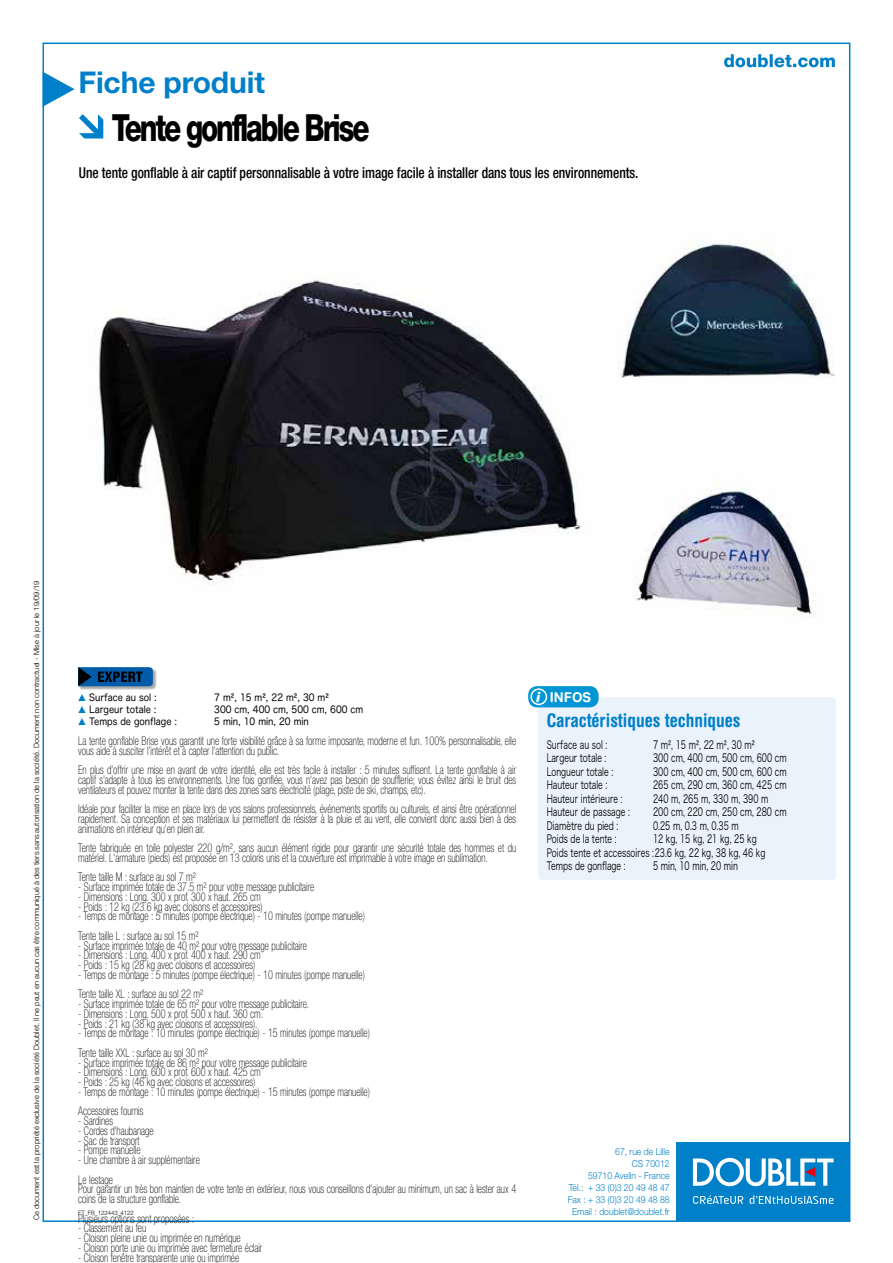
<style>
.page{position:relative;width:893px;height:1263px;background:#fff}
.page>*{position:absolute;margin:0;border:0;box-sizing:border-box;transform-origin:0 0}
.t1{font:800 37.5px "Helvetica Neue LT Std";letter-spacing:-.075em;color:#000;scale:.75 1}
.t2{font:700 30px "Helvetica Neue LT Std";letter-spacing:-.005em;color:#0080c9}
.t3{font:700 condensed 18.75px "Helvetica Rounded LT Std";color:#0080c9}
.t4{font:500 condensed 15px "Helvetica Neue LT Std";letter-spacing:-.005em;color:#000;scale:.9 1}
.t5{font:700 13.5px "Helvetica Rounded LT Std";color:#fff;scale:.95 1}
.t6{font:100 condensed 12px/9.8px "Helvetica Neue LT Std";color:#000;scale:.85 1}
.t7{font:11.25px/13.5px "Hira Kaku Pro N W3";color:#000;scale:.7 1}
.t8{font:9.75px "Hira Maru Pro W4";color:#000;scale:.91 1}
.t9{font:300 9.6px/12px "Helvetica Neue LT Std";color:#0080c9;text-align:right;scale:.9 1}
.t10{font:300 7.5px "Helvetica Neue LT Std";color:#000}
.t11{font:300 6px "Helvetica Neue LT Std";letter-spacing:-.005em;color:#000}
.s1{color:#0080c9}
.s2{font-weight:900;font-style:italic}
</style>
<div class="page">
<div style="left:676px;top:1142px;width:174px;height:78px;background:#0080c9"></div>
<svg style="left:693px;top:1158px;width:141px;height:28px"></svg>
<svg style="left:693px;top:1195px;width:50px;height:9px"></svg>
<svg style="left:750px;top:1195px;width:83px;height:9px"></svg>
<svg style="left:724px;top:54px;width:111px;height:13px"></svg>
<svg style="left:43px;top:72px;width:32px;height:35px"></svg>
<div style="left:538px;top:697px;width:298px;height:183px;background:#eaf2fb;border-radius:4px"></div>
<div style="left:528px;top:686px;width:71px;height:21px;background:#0096d5;border-radius:9px"></div>
<div style="left:527px;top:685px;width:73px;height:24px;border:2px solid #fff;border-radius:10px"></div>
<div style="left:530px;top:688px;width:17px;height:17px;border:2px solid #fff;border-radius:50%"></div>
<img style="left:99px;top:275px;width:482px;height:309px">
<svg style="left:79px;top:114px;width:24px;height:24px"></svg>
<img style="left:634px;top:480px;width:178px;height:138px">
<img style="left:618px;top:241px;width:216px;height:137px">
<div style="left:78px;top:667px;width:79px;height:23px;background:#000;opacity:.35"></div>
<svg style="left:78px;top:667px;width:75px;height:19px"></svg>
<h2 class="t2" style="left:78px;top:64px;width:188px">Fiche produit</h2>
<h1 class="t1" style="left:112px;top:105px;width:345px">Tente gonflable Brise</h1>
<p class="t4" style="left:79px;top:164px;width:623px">Une tente gonflable à air captif personnalisable à votre image facile à installer dans tous les environnements.</p>
<p class="t10" style="left:32px;top:1220px;width:641px;rotate:-90deg">Ce document est la propriété exclusive de la société Doublet. Il ne peut en aucun cas être communiqué à des tiers sans autorisation de la société. Document non contractuel - Mise à jour le 19/09/19</p>
<p class="t8" style="left:78px;top:689px;width:88px"><span class="s1">▲</span> Surface au sol :</p>
<p class="t8" style="left:214px;top:689px;width:127px">7 m², 15 m², 22 m², 30 m²</p>
<p class="t8" style="left:78px;top:701px;width:88px"><span class="s1">▲</span> Largeur totale :</p>
<p class="t8" style="left:214px;top:701px;width:165px">300 cm, 400 cm, 500 cm, 600 cm</p>
<p class="t8" style="left:78px;top:713px;width:110px"><span class="s1">▲</span> Temps de gonflage :</p>
<p class="t8" style="left:214px;top:713px;width:105px">5 min, 10 min, 20 min</p>
<p class="t6" style="left:78px;top:736px;width:517px">La tente gonflable Brise vous garantit une forte visibilité grâce à sa forme imposante, moderne et fun. 100% personnalisable, elle vous aide à susciter l’intérêt et à capter l’attention du public.</p>
<p class="t6" style="left:78px;top:765px;width:517px;text-align:justify">En plus d’offrir une mise en avant de votre identité, elle est très facile à installer : 5 minutes suffisent. La tente gonflable à air captif s'adapte à tous les environnements. Une fois gonflée, vous n'avez pas besoin de soufflerie; vous évitez ainsi le bruit des ventilateurs et pouvez monter la tente dans des zones sans électricité (plage, piste de ski, champs, etc).</p>
<p class="t6" style="left:78px;top:804px;width:517px;text-align:justify">Idéale pour faciliter la mise en place lors de vos salons professionnels, événements sportifs ou culturels, et ainsi être opérationnel rapidement. Sa conception et ses matériaux lui permettent de résister à la pluie et au vent, elle convient donc aussi bien à des animations en intérieur qu'en plein air.</p>
<p class="t6" style="left:78px;top:843px;width:517px">Tente fabriquée en toile polyester 220 g/m², sans aucun élément rigide pour garantir une sécurité totale des hommes et du matériel. L'armature (pieds) est proposée en 13 coloris unis et la couverture est imprimable à votre image en sublimation.</p>
<p class="t6" style="left:78px;top:872px;width:140px">Tente taille M : surface au sol 7 m²</p>
<p class="t6" style="left:78px;top:882px;width:279px">- Surface imprimée totale de 37.5 m² pour votre message publicitaire</p>
<p class="t6" style="left:78px;top:892px;width:216px">- Dimensions : Long. 300 x prof. 300 x haut. 265 cm</p>
<p class="t6" style="left:78px;top:901px;width:218px">- Poids : 12 kg (23.6 kg avec cloisons et accessoires)</p>
<p class="t6" style="left:78px;top:906px;width:339px;line-height:19.5px">- Temps de montage : 5 minutes (pompe électrique) - 10 minutes (pompe manuelle)<br>Tente taille L : surface au sol 15 m²</p>
<p class="t6" style="left:78px;top:940px;width:271px">- Surface imprimée totale de 40 m² pour votre message publicitaire</p>
<p class="t6" style="left:78px;top:950px;width:216px">- Dimensions : Long. 400 x prof. 400 x haut. 290 cm</p>
<p class="t6" style="left:78px;top:960px;width:210px">- Poids : 15 kg (28 kg avec cloisons et accessoires)</p>
<p class="t6" style="left:78px;top:965px;width:339px;line-height:19.5px">- Temps de montage : 5 minutes (pompe électrique) - 10 minutes (pompe manuelle)<br>Tente taille XL : surface au sol 22 m²</p>
<p class="t6" style="left:78px;top:999px;width:273px">- Surface imprimée totale de 65 m² pour votre message publicitaire.</p>
<p class="t6" style="left:78px;top:1009px;width:219px">- Dimensions : Long. 500 x prof. 500 x haut. 360 cm.</p>
<p class="t6" style="left:78px;top:1018px;width:213px">- Poids : 21 kg (38 kg avec cloisons et accessoires).</p>
<p class="t6" style="left:78px;top:1023px;width:345px;line-height:19.5px">- Temps de montage : 10 minutes (pompe électrique) - 15 minutes (pompe manuelle)<br>Tente taille XXL : surface au sol 30 m²</p>
<p class="t6" style="left:78px;top:1057px;width:271px">- Surface imprimée totale de 86 m² pour votre message publicitaire</p>
<p class="t6" style="left:78px;top:1067px;width:216px">- Dimensions : Long. 600 x prof. 600 x haut. 425 cm</p>
<p class="t6" style="left:78px;top:1077px;width:210px">- Poids : 25 kg (46 kg avec cloisons et accessoires)</p>
<p class="t6" style="left:78px;top:1082px;width:345px;line-height:19.5px">- Temps de montage : 10 minutes (pompe électrique) - 15 minutes (pompe manuelle)<br>Accessoires fournis</p>
<p class="t6" style="left:78px;top:1116px;width:42px">- Sardines</p>
<p class="t6" style="left:78px;top:1126px;width:90px">- Cordes d'haubanage</p>
<p class="t6" style="left:78px;top:1135px;width:74px">- Sac de transport</p>
<p class="t6" style="left:78px;top:1145px;width:75px">- Pompe manuelle</p>
<p class="t6" style="left:78px;top:1150px;width:145px;line-height:19.5px">- Une chambre à air supplémentaire<br>Le lestage</p>
<p class="t6" style="left:78px;top:1184px;width:517px">Pour garantir un très bon maintien de votre tente en extérieur, nous vous conseillons d'ajouter au minimum, un sac à lester aux 4 coins de la structure gonflable.</p>
<p class="t6" style="left:78px;top:1213px;width:138px">Plusieurs options sont proposées :</p>
<p class="t6" style="left:78px;top:1223px;width:81px">- Classement au feu</p>
<p class="t6" style="left:78px;top:1233px;width:193px">- Cloison pleine unie ou imprimée en numérique</p>
<p class="t6" style="left:78px;top:1242px;width:218px">- Cloison porte unie ou imprimée avec fermeture éclair</p>
<p class="t6" style="left:78px;top:1252px;width:191px">- Cloison fenêtre transparente unie ou imprimée</p>
<p class="t11" style="left:78px;top:1209px;width:57px">FT_FR_122443_4122</p>
<p class="t5" style="left:536px;top:688px;width:60px"><span class="s2">i</span> INFOS</p>
<h3 class="t3" style="left:547px;top:709px;width:195px">Caractéristiques techniques</h3>
<p class="t7" style="left:547px;top:737px;width:88px">Surface au sol :</p>
<p class="t7" style="left:653px;top:737px;width:147px">7 m², 15 m², 22 m², 30 m²</p>
<p class="t7" style="left:547px;top:750px;width:87px">Largeur totale :</p>
<p class="t7" style="left:653px;top:750px;width:192px">300 cm, 400 cm, 500 cm, 600 cm</p>
<p class="t7" style="left:547px;top:764px;width:97px">Longueur totale :</p>
<p class="t7" style="left:653px;top:764px;width:192px">300 cm, 400 cm, 500 cm, 600 cm</p>
<p class="t7" style="left:547px;top:777px;width:88px">Hauteur totale :</p>
<p class="t7" style="left:653px;top:777px;width:192px">265 cm, 290 cm, 360 cm, 425 cm</p>
<p class="t7" style="left:547px;top:791px;width:110px">Hauteur intérieure :</p>
<p class="t7" style="left:653px;top:791px;width:166px">240 m, 265 m, 330 m, 390 m</p>
<p class="t7" style="left:547px;top:804px;width:120px">Hauteur de passage :</p>
<p class="t7" style="left:653px;top:804px;width:192px">200 cm, 220 cm, 250 cm, 280 cm</p>
<p class="t7" style="left:547px;top:818px;width:104px">Diamètre du pied :</p>
<p class="t7" style="left:653px;top:818px;width:124px">0.25 m, 0.3 m, 0.35 m</p>
<p class="t7" style="left:547px;top:831px;width:102px">Poids de la tente :</p>
<p class="t7" style="left:547px;top:831px;width:314px;text-indent:106px">12 kg, 15 kg, 21 kg, 25 kg<br>Poids tente et accessoires :23.6 kg, 22 kg, 38 kg, 46 kg<br>Temps de gonflage :</p>
<p class="t7" style="left:653px;top:858px;width:123px">5 min, 10 min, 20 min</p>
<p class="t9" style="left:568px;top:1145px;width:115px">67, rue de Lille<br>CS 70012<br>59710 Avelin - France<br>Tél.: + 33 (0)3 20 49 48 47<br>Fax : + 33 (0)3 20 49 48 88<br>Email : doublet@doublet.fr</p>
</div>
